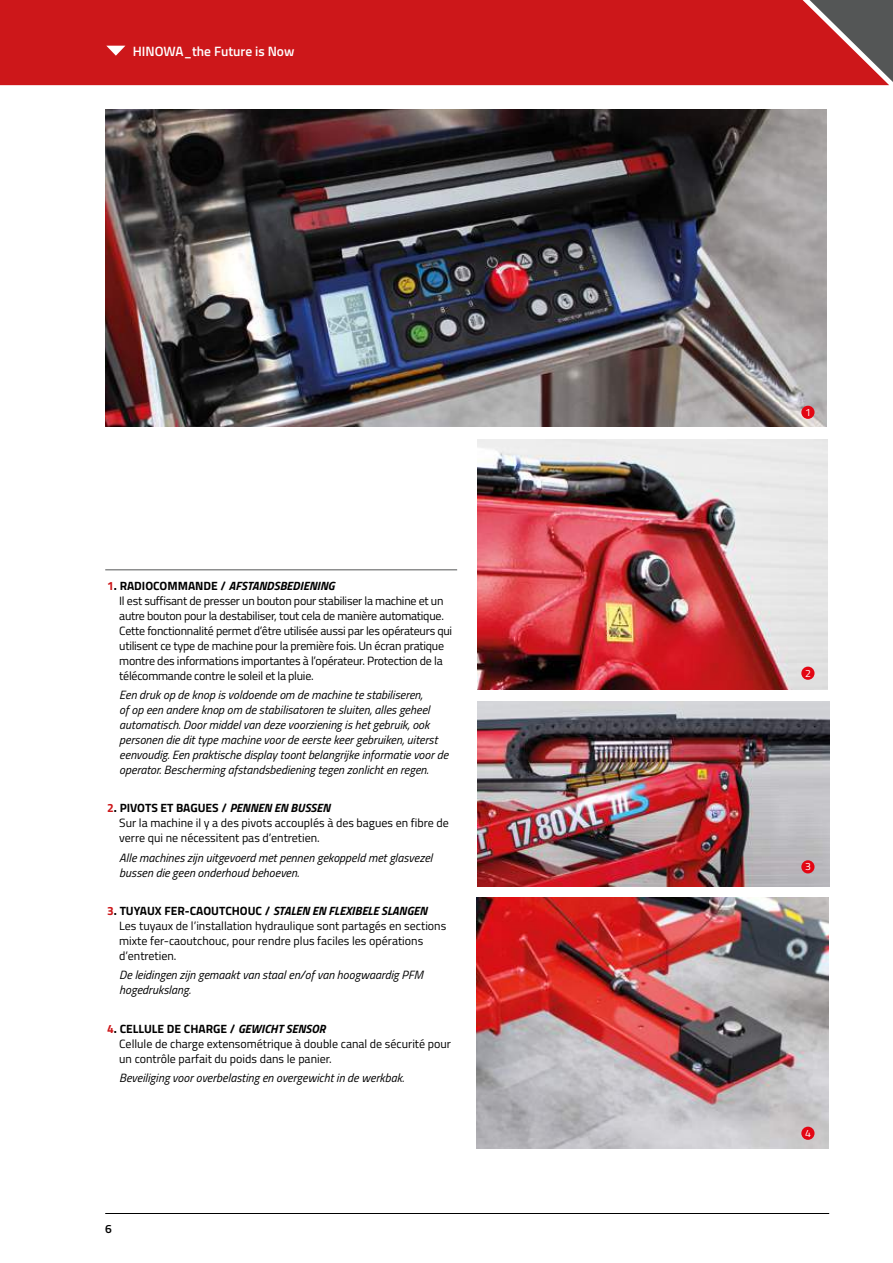
<style>
.page{position:relative;width:893px;height:1263px;background:#fff}
.page>*{position:absolute;margin:0;border:0;box-sizing:border-box;transform-origin:0 0}
.t1{font:600 13.5px "Titillium";color:#fff}
.t2{font:italic 12px/15px "Titillium";color:#000}
.t3{font:12px/15px "Titillium";color:#000}
.t4{font:12px/15px "Titillium";letter-spacing:-.02em;color:#000}
.t5{font:600 12px "Titillium";color:#000}
.t6{font:10.5px "Titillium";color:#fff}
.s1{font-weight:700;color:#cd171a}
.s2{font-weight:700}
.s3{font-weight:700;font-style:italic}
</style>
<div class="page">
<div style="left:0;top:0;width:797px;height:85px;background:#cd171a"></div>
<svg style="left:797px;top:0;width:96px;height:85px;background:#9e4143"></svg>
<hr style="left:105px;top:1213px;width:724px;height:1px;background:#000">
<img style="left:477px;top:897px;width:352px;height:251px">
<img style="left:477px;top:701px;width:352px;height:185px">
<img style="left:477px;top:439px;width:351px;height:251px">
<img style="left:105px;top:109px;width:722px;height:318px">
<svg style="left:106px;top:46px;width:19px;height:10px"></svg>
<hr style="left:105px;top:569px;width:352px;height:1px;background:#545656">
<div style="left:801px;top:406px;width:13px;height:13px;background:#e30613;border-radius:50%"></div>
<div style="left:801px;top:667px;width:13px;height:13px;background:#e30613;border-radius:50%"></div>
<div style="left:801px;top:860px;width:13px;height:13px;background:#e30613;border-radius:50%"></div>
<div style="left:801px;top:1127px;width:13px;height:13px;background:#e30613;border-radius:50%"></div>
<p class="t1" style="left:133px;top:41px;width:163px">HINOWA_the Future is Now</p>
<p class="t4" style="left:119px;top:577px;width:335px;text-indent:-12px"><span class="s1">1</span><span class="s2">. RADIOCOMMANDE /</span> <span class="s3">AFSTANDSBEDIENING<br></span>Il est suffisant de presser un bouton pour stabiliser la machine et un autre bouton pour la destabiliser, tout cela de manière automatique.<br>Cette fonctionnalité permet d’être utilisée aussi par les opérateurs qui utilisent ce type de machine pour la première fois. Un écran pratique montre des informations importantes à l’opérateur. Protection de la télécommande contre le soleil et la pluie.</p>
<p class="t2" style="left:119px;top:686px;width:331px">Een druk op de knop is voldoende om de machine te stabiliseren,<br>of op een andere knop om de stabilisatoren te sluiten, alles geheel automatisch. Door middel van deze voorziening is het gebruik, ook personen die dit type machine voor de eerste keer gebruiken, uiterst eenvoudig. Een praktische display toont belangrijke informatie voor de operator. Bescherming afstandsbediening tegen zonlicht en regen.</p>
<p class="t3" style="left:119px;top:800px;width:331px;text-indent:-12px"><span class="s1">2</span><span class="s2">. PIVOTS ET BAGUES /</span> <span class="s3">PENNEN EN BUSSEN<br></span>Sur la machine il y a des pivots accouplés à des bagues en fibre de verre qui ne nécessitent pas d’entretien.</p>
<p class="t2" style="left:119px;top:849px;width:315px">Alle machines zijn uitgevoerd met pennen gekoppeld met glasvezel bussen die geen onderhoud behoeven.</p>
<p class="t3" style="left:119px;top:903px;width:329px;text-indent:-12px"><span class="s1">3</span><span class="s2">. TUYAUX FER-CAOUTCHOUC /</span> <span class="s3">STALEN EN FLEXIBELE SLANGEN </span>Les tuyaux de l’installation hydraulique sont partagés en sections mixte fer-caoutchouc, pour rendre plus faciles les opérations d’entretien.</p>
<p class="t2" style="left:119px;top:967px;width:305px">De leidingen zijn gemaakt van staal en/of van hoogwaardig PFM hogedrukslang.</p>
<p class="t3" style="left:119px;top:1021px;width:333px;text-indent:-12px"><span class="s1">4</span><span class="s2">. CELLULE DE CHARGE /</span> <span class="s3">GEWICHT SENSOR<br></span>Cellule de charge extensométrique à double canal de sécurité pour un contrôle parfait du poids dans le panier.</p>
<p class="t2" style="left:119px;top:1070px;width:286px">Beveiliging voor overbelasting en overgewicht in de werkbak.</p>
<p class="t5" style="left:105px;top:1220px;width:8px">6</p>
<p class="t6" style="left:805px;top:404px;width:7px">1</p>
<p class="t6" style="left:805px;top:665px;width:7px">2</p>
<p class="t6" style="left:805px;top:859px;width:7px">3</p>
<p class="t6" style="left:805px;top:1125px;width:7px">4</p>
</div>
